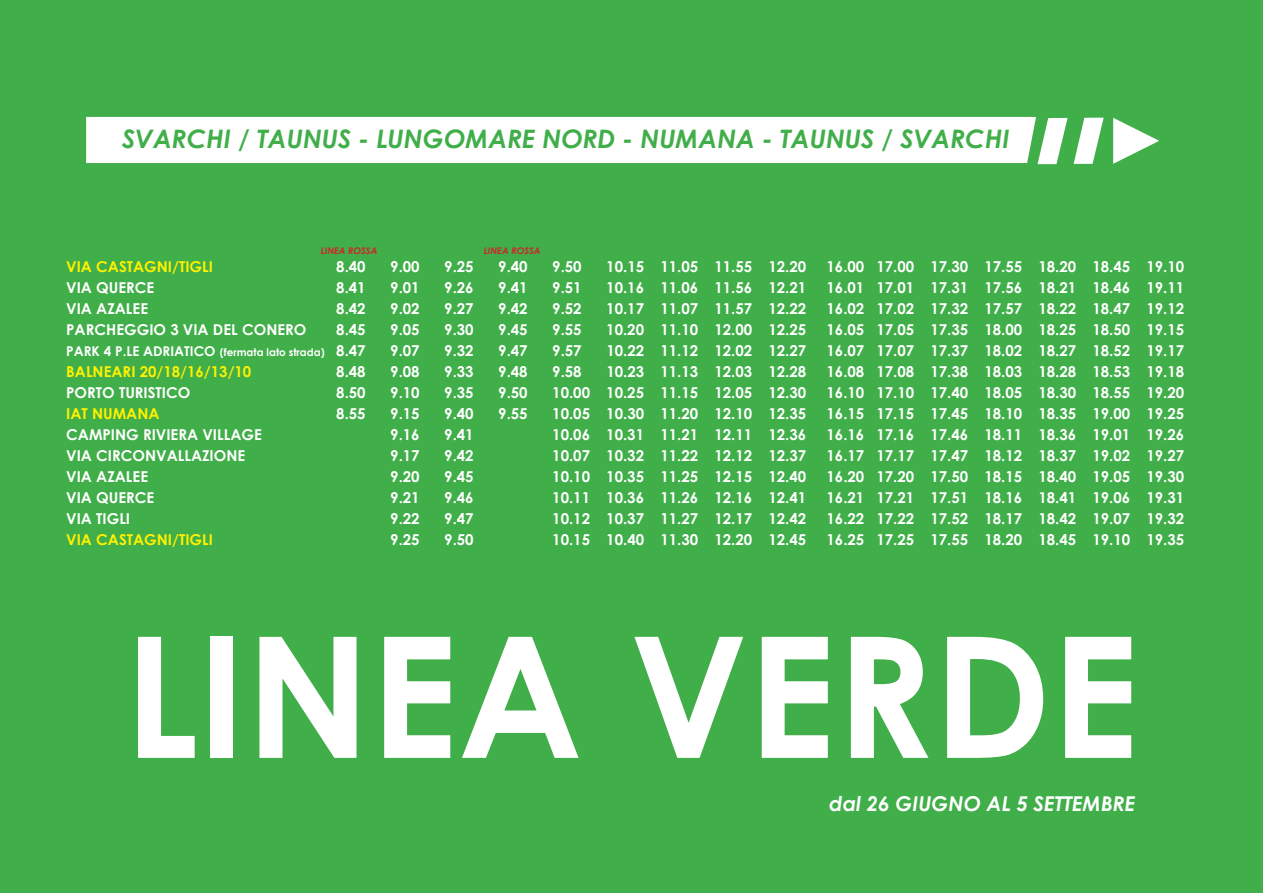
<style>
.page{position:relative;width:1263px;height:893px;background:#40ae49}
.page>*{position:absolute;margin:0;border:0;box-sizing:border-box;transform-origin:0 0}
.t1{font:700 168.6px "Century Gothic";color:#fff}
.t2{font:italic 700 25.5px "Century Gothic";color:#40ae49}
.t3{font:italic 700 20.4px "Century Gothic";color:#fff}
.t4{font:700 15px "Century Gothic";color:#fff}
.t5{font:700 15px "Century Gothic";color:#fff101}
.t6{font:700 10.5px "Century Gothic";color:#fff}
.t7{font:italic 700 9.15px "Century Gothic";color:#d1232a}
.s1{font-size:13.5px}
.s2{font-size:15px}
</style>
<div class="page">
<svg style="left:1113px;top:118px;width:46px;height:46px"></svg>
<svg style="left:1074px;top:118px;width:30px;height:46px"></svg>
<svg style="left:86px;top:117px;width:981px;height:47px"></svg>
<p class="t2" style="left:122px;top:119px;width:889px">SVARCHI / TAUNUS - LUNGOMARE NORD - NUMANA - TAUNUS / SVARCHI</p>
<p class="t7" style="left:321px;top:244px;width:58px">LINEA ROSSA</p>
<p class="t7" style="left:484px;top:244px;width:58px">LINEA ROSSA</p>
<p class="t5" style="left:66px;top:255px;width:148px">VIA CASTAGNI/TIGLI</p>
<p class="t4" style="left:336px;top:255px;width:31px">8.40</p>
<p class="t4" style="left:390px;top:255px;width:31px">9.00</p>
<p class="t4" style="left:444px;top:255px;width:31px">9.25</p>
<p class="t4" style="left:498px;top:255px;width:31px">9.40</p>
<p class="t4" style="left:552px;top:255px;width:31px">9.50</p>
<p class="t4" style="left:606px;top:255px;width:201px">10.15 11.05 11.55 12.20</p>
<p class="t4" style="left:826px;top:255px;width:359px">16.00 17.00 17.30 17.55 18.20 18.45 19.10</p>
<p class="t4" style="left:66px;top:276px;width:90px">VIA QUERCE</p>
<p class="t4" style="left:336px;top:276px;width:31px">8.41</p>
<p class="t4" style="left:390px;top:276px;width:31px">9.01</p>
<p class="t4" style="left:444px;top:276px;width:31px">9.26</p>
<p class="t4" style="left:498px;top:276px;width:31px">9.41</p>
<p class="t4" style="left:552px;top:276px;width:31px">9.51</p>
<p class="t4" style="left:606px;top:276px;width:201px">10.16 11.06 11.56 12.21</p>
<p class="t4" style="left:826px;top:276px;width:359px">16.01 17.01 17.31 17.56 18.21 18.46 19.11</p>
<p class="t4" style="left:66px;top:297px;width:83px">VIA AZALEE</p>
<p class="t4" style="left:336px;top:297px;width:31px">8.42</p>
<p class="t4" style="left:390px;top:297px;width:31px">9.02</p>
<p class="t4" style="left:444px;top:297px;width:31px">9.27</p>
<p class="t4" style="left:498px;top:297px;width:31px">9.42</p>
<p class="t4" style="left:552px;top:297px;width:31px">9.52</p>
<p class="t4" style="left:606px;top:297px;width:201px">10.17 11.07 11.57 12.22</p>
<p class="t4" style="left:826px;top:297px;width:359px">16.02 17.02 17.32 17.57 18.22 18.47 19.12</p>
<p class="t4" style="left:66px;top:318px;width:242px">PARCHEGGIO 3 VIA DEL CONERO</p>
<p class="t4" style="left:336px;top:318px;width:31px">8.45</p>
<p class="t4" style="left:390px;top:318px;width:31px">9.05</p>
<p class="t4" style="left:444px;top:318px;width:31px">9.30</p>
<p class="t4" style="left:498px;top:318px;width:31px">9.45</p>
<p class="t4" style="left:552px;top:318px;width:31px">9.55</p>
<p class="t4" style="left:606px;top:318px;width:201px">10.20 11.10 12.00 12.25</p>
<p class="t4" style="left:826px;top:318px;width:359px">16.05 17.05 17.35 18.00 18.25 18.50 19.15</p>
<p class="t6" style="left:66px;top:344px;width:301px"><span class="s1">PARK 4 P.LE ADRIATICO</span> (fermata lato strada) <span class="s2">8.47</span></p>
<p class="t4" style="left:390px;top:339px;width:31px">9.07</p>
<p class="t4" style="left:444px;top:339px;width:31px">9.32</p>
<p class="t4" style="left:498px;top:339px;width:31px">9.47</p>
<p class="t4" style="left:552px;top:339px;width:31px">9.57</p>
<p class="t4" style="left:606px;top:339px;width:201px">10.22 11.12 12.02 12.27</p>
<p class="t4" style="left:826px;top:339px;width:359px">16.07 17.07 17.37 18.02 18.27 18.52 19.17</p>
<p class="t5" style="left:66px;top:360px;width:187px">BALNEARI 20/18/16/13/10</p>
<p class="t4" style="left:336px;top:360px;width:31px">8.48</p>
<p class="t4" style="left:390px;top:360px;width:31px">9.08</p>
<p class="t4" style="left:444px;top:360px;width:31px">9.33</p>
<p class="t4" style="left:498px;top:360px;width:31px">9.48</p>
<p class="t4" style="left:552px;top:360px;width:31px">9.58</p>
<p class="t4" style="left:606px;top:360px;width:201px">10.23 11.13 12.03 12.28</p>
<p class="t4" style="left:826px;top:360px;width:359px">16.08 17.08 17.38 18.03 18.28 18.53 19.18</p>
<p class="t4" style="left:66px;top:381px;width:126px">PORTO TURISTICO</p>
<p class="t4" style="left:336px;top:381px;width:31px">8.50</p>
<p class="t4" style="left:390px;top:381px;width:31px">9.10</p>
<p class="t4" style="left:444px;top:381px;width:31px">9.35</p>
<p class="t4" style="left:498px;top:381px;width:31px">9.50</p>
<p class="t4" style="left:552px;top:381px;width:255px">10.00 10.25 11.15 12.05 12.30</p>
<p class="t4" style="left:826px;top:381px;width:359px">16.10 17.10 17.40 18.05 18.30 18.55 19.20</p>
<p class="t5" style="left:66px;top:402px;width:95px">IAT NUMANA</p>
<p class="t4" style="left:336px;top:402px;width:31px">8.55</p>
<p class="t4" style="left:390px;top:402px;width:31px">9.15</p>
<p class="t4" style="left:444px;top:402px;width:31px">9.40</p>
<p class="t4" style="left:498px;top:402px;width:31px">9.55</p>
<p class="t4" style="left:552px;top:402px;width:255px">10.05 10.30 11.20 12.10 12.35</p>
<p class="t4" style="left:826px;top:402px;width:359px">16.15 17.15 17.45 18.10 18.35 19.00 19.25</p>
<p class="t4" style="left:66px;top:423px;width:197px">CAMPING RIVIERA VILLAGE</p>
<p class="t4" style="left:390px;top:423px;width:31px">9.16</p>
<p class="t4" style="left:444px;top:423px;width:31px">9.41</p>
<p class="t4" style="left:552px;top:423px;width:255px">10.06 10.31 11.21 12.11 12.36</p>
<p class="t4" style="left:826px;top:423px;width:359px">16.16 17.16 17.46 18.11 18.36 19.01 19.26</p>
<p class="t4" style="left:66px;top:444px;width:181px">VIA CIRCONVALLAZIONE</p>
<p class="t4" style="left:390px;top:444px;width:31px">9.17</p>
<p class="t4" style="left:444px;top:444px;width:31px">9.42</p>
<p class="t4" style="left:552px;top:444px;width:255px">10.07 10.32 11.22 12.12 12.37</p>
<p class="t4" style="left:826px;top:444px;width:359px">16.17 17.17 17.47 18.12 18.37 19.02 19.27</p>
<p class="t4" style="left:66px;top:465px;width:83px">VIA AZALEE</p>
<p class="t4" style="left:390px;top:465px;width:31px">9.20</p>
<p class="t4" style="left:444px;top:465px;width:31px">9.45</p>
<p class="t4" style="left:552px;top:465px;width:255px">10.10 10.35 11.25 12.15 12.40</p>
<p class="t4" style="left:826px;top:465px;width:359px">16.20 17.20 17.50 18.15 18.40 19.05 19.30</p>
<p class="t4" style="left:66px;top:486px;width:90px">VIA QUERCE</p>
<p class="t4" style="left:390px;top:486px;width:31px">9.21</p>
<p class="t4" style="left:444px;top:486px;width:31px">9.46</p>
<p class="t4" style="left:552px;top:486px;width:255px">10.11 10.36 11.26 12.16 12.41</p>
<p class="t4" style="left:826px;top:486px;width:359px">16.21 17.21 17.51 18.16 18.41 19.06 19.31</p>
<p class="t4" style="left:66px;top:507px;width:65px">VIA TIGLI</p>
<p class="t4" style="left:390px;top:507px;width:31px">9.22</p>
<p class="t4" style="left:444px;top:507px;width:31px">9.47</p>
<p class="t4" style="left:552px;top:507px;width:255px">10.12 10.37 11.27 12.17 12.42</p>
<p class="t4" style="left:826px;top:507px;width:359px">16.22 17.22 17.52 18.17 18.42 19.07 19.32</p>
<p class="t5" style="left:66px;top:528px;width:148px">VIA CASTAGNI/TIGLI</p>
<p class="t4" style="left:390px;top:528px;width:31px">9.25</p>
<p class="t4" style="left:444px;top:528px;width:31px">9.50</p>
<p class="t4" style="left:552px;top:528px;width:255px">10.15 10.40 11.30 12.20 12.45</p>
<p class="t4" style="left:826px;top:528px;width:359px">16.25 17.25 17.55 18.20 18.45 19.10 19.35</p>
<p class="t1" style="left:124px;top:569px;width:1016px">LINEA VERDE</p>
<p class="t3" style="left:829px;top:788px;width:308px">dal 26 GIUGNO AL 5 SETTEMBRE</p>
</div>
